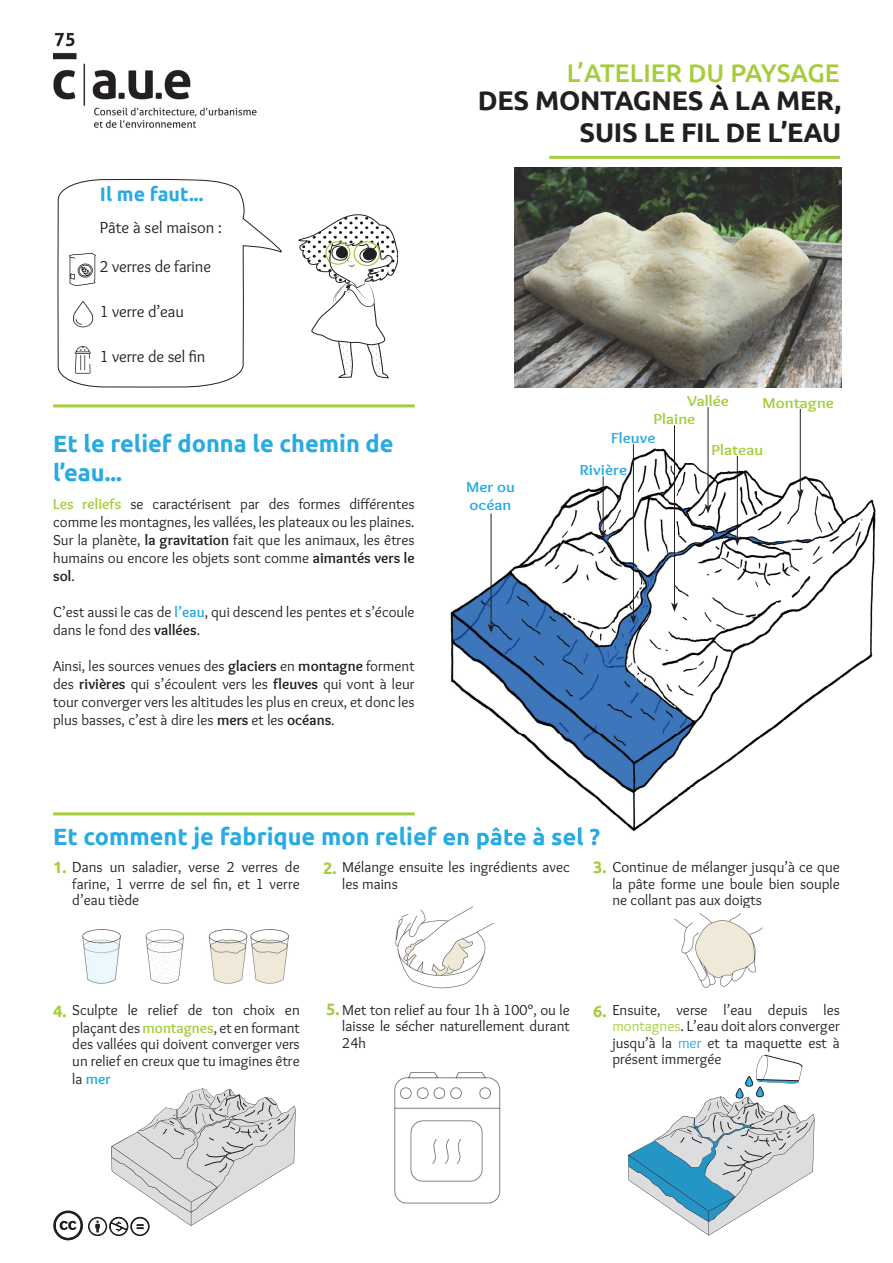
<style>
.page{position:relative;width:893px;height:1263px;background:#fff}
.page>*{position:absolute;margin:0;border:0;box-sizing:border-box;transform-origin:0 0}
.t1{font:700 27px/32.4px "Ubuntu";letter-spacing:-.01em;color:#231f20;text-align:right}
.t2{font:500 25.5px "Ubuntu";color:#a5cd3a}
.t3{font:700 23.55px/28.3px "Ubuntu";color:#27abe2}
.t4{font:700 19.5px "Ubuntu";color:#27abe2}
.t5{font:16.5px "Overlock";letter-spacing:-.01em;color:#231f20}
.t6{font:15px/16.5px "Overlock";color:#231f20;text-align:justify}
.t7{font:700 15px "Overlock";color:#a5cd3a;scale:1.11 1}
.t8{font:700 15px/18px "Overlock";color:#27abe2;scale:1.11 1}
.t9{font:700 15px "Overlock";color:#27abe2}
.s1{font-weight:700;color:#a5cd3a}
.s2{font-weight:700}
.s3{font-weight:700;color:#27abe2}
.s4{font-family:"Ubuntu";font-weight:700;font-size:16.5px;color:#a5cd3a}
.s5{font-weight:400;color:#231f20}
.s6{color:#a5cd3a}
.s7{color:#27abe2}
</style>
<div class="page">
<img style="left:53px;top:32px;width:5px;height:65px">
<hr style="left:53px;top:404px;width:362px;height:3px;background:#a5cd3a">
<hr style="left:549px;top:156px;width:291px;height:3px;background:#a5cd3a">
<hr style="left:53px;top:812px;width:362px;height:3px;background:#a5cd3a">
<svg style="left:58px;top:32px;width:232px;height:376px"></svg>
<svg style="left:298px;top:214px;width:99px;height:164px"></svg>
<img style="left:66px;top:342px;width:33px;height:34px">
<img style="left:66px;top:298px;width:34px;height:34px">
<img style="left:66px;top:252px;width:33px;height:35px">
<img style="left:674px;top:913px;width:89px;height:75px">
<img style="left:394px;top:1072px;width:107px;height:132px">
<img style="left:395px;top:906px;width:99px;height:83px">
<img style="left:82px;top:929px;width:207px;height:55px">
<img style="left:450px;top:415px;width:426px;height:420px">
<img style="left:443px;top:826px;width:156px;height:14px">
<hr style="left:491px;top:513px;width:1px;height:113px;background:#231f20">
<svg style="left:488px;top:624px;width:6px;height:9px"></svg>
<hr style="left:603px;top:476px;width:1px;height:56px;background:#231f20">
<svg style="left:600px;top:529px;width:7px;height:10px"></svg>
<hr style="left:708px;top:407px;width:1px;height:99px;background:#231f20">
<svg style="left:705px;top:504px;width:6px;height:9px"></svg>
<hr style="left:633px;top:444px;width:1px;height:173px;background:#231f20">
<svg style="left:630px;top:614px;width:7px;height:10px"></svg>
<hr style="left:674px;top:425px;width:1px;height:180px;background:#231f20">
<svg style="left:671px;top:602px;width:7px;height:10px"></svg>
<hr style="left:737px;top:456px;width:1px;height:83px;background:#231f20">
<svg style="left:734px;top:536px;width:7px;height:10px"></svg>
<hr style="left:800px;top:409px;width:1px;height:83px;background:#231f20">
<svg style="left:797px;top:489px;width:7px;height:10px"></svg>
<img style="left:514px;top:167px;width:327px;height:220px">
<svg style="left:53px;top:1088px;width:243px;height:152px"></svg>
<svg style="left:628px;top:1055px;width:186px;height:180px"></svg>
<h2 class="t2" style="left:567px;top:57px;width:275px">L’ATELIER DU PAYSAGE</h2>
<h3 class="t4" style="left:100px;top:182px;width:105px">Il me faut...</h3>
<p class="t5" style="left:100px;top:219px;width:124px">Pâte à sel maison :</p>
<p class="t5" style="left:100px;top:258px;width:113px">2 verres de farine</p>
<p class="t5" style="left:100px;top:303px;width:86px">1 verre d’eau</p>
<p class="t5" style="left:100px;top:348px;width:107px">1 verre de sel fin</p>
<h3 class="t3" style="left:53px;top:429px;width:342px">Et le relief donna le chemin de l’eau...</h3>
<p class="t6" style="left:53px;top:495px;width:363px;line-height:18px"><span class="s1">Les reliefs</span> se caractérisent par des formes différentes comme les montagnes, les vallées, les plateaux ou les plaines.<br>Sur la planète, <span class="s2">la gravitation</span> fait que les animaux, les êtres humains ou encore les objets sont comme <span class="s2">aimantés vers le sol</span>.</p>
<p class="t6" style="left:53px;top:603px;width:363px;line-height:18px">C’est aussi le cas de <span class="s3">l’eau</span>, qui descend les pentes et s’écoule dans le fond des <span class="s2">vallées</span>.</p>
<p class="t6" style="left:53px;top:657px;width:363px;line-height:18px">Ainsi, les sources venues des <span class="s2">glaciers</span> en <span class="s2">montagne</span> forment des <span class="s2">rivières</span> qui s’écoulent vers les <span class="s2">fleuves</span> qui vont à leur tour converger vers les altitudes les plus en creux, et donc les plus basses, c’est à dire les <span class="s2">mers</span> et les <span class="s2">océans</span>.</p>
<h1 class="t1" style="left:478px;top:84px;width:365px">DES MONTAGNES À LA MER,<br>SUIS LE FIL DE L’EAU</h1>
<p class="t7" style="left:687px;top:392px;width:39px">Vallée</p>
<p class="t7" style="left:654px;top:410px;width:39px">Plaine</p>
<p class="t7" style="left:762px;top:394px;width:66px">Montagne</p>
<p class="t8" style="left:466px;top:478px;width:45px">Mer ou océan</p>
<p class="t8" style="left:611px;top:429px;width:42px">Fleuve</p>
<p class="t8" style="left:580px;top:461px;width:44px">Rivière</p>
<p class="t7" style="left:711px;top:441px;width:48px">Plateau</p>
<h3 class="t3" style="left:53px;top:822px;width:548px">Et comment je fabrique mon relief en pâte à sel ?</h3>
<p class="t6" style="left:612px;top:859px;width:229px;text-indent:-19px"><span class="s4">3.</span> Continue de mélanger jusqu’à ce que la pâte forme une boule bien souple ne collant pas aux doigts</p>
<p class="t6" style="left:72px;top:859px;width:229px;text-indent:-19px"><span class="s4">1.</span> Dans un saladier, verse 2 verres de farine, 1 verrre de sel fin, et 1 verre d’eau tiède</p>
<p class="t6" style="left:342px;top:859px;width:229px;text-indent:-19px"><span class="s4">2.</span> Mélange ensuite les ingrédients avec les mains</p>
<p class="t6" style="left:53px;top:1001px;width:248px;line-height:18px;text-align:right"><span class="s4">4.</span> Sculpte le relief de ton choix en plaçant des <span class="s1">montagnes</span>, et en formant</p>
<p class="t6" style="left:72px;top:1036px;width:229px">des vallées qui doivent converger vers un relief en creux que tu imagines être</p>
<p class="t9" style="left:72px;top:1070px;width:40px"><span class="s5">la</span> mer</p>
<p class="t6" style="left:342px;top:1002px;width:229px;text-indent:-16px"><span class="s4">5.</span> Met ton relief au four 1h à 100°, ou le laisse le sécher naturellement durant 24h</p>
<p class="t6" style="left:612px;top:1002px;width:229px;text-indent:-19px"><span class="s4">6.</span> Ensuite, verse l’eau depuis les <span class="s6">montagnes</span>. L’eau doit alors converger jusqu’à la <span class="s7">mer</span> et ta maquette est à présent immergée</p>
</div>
